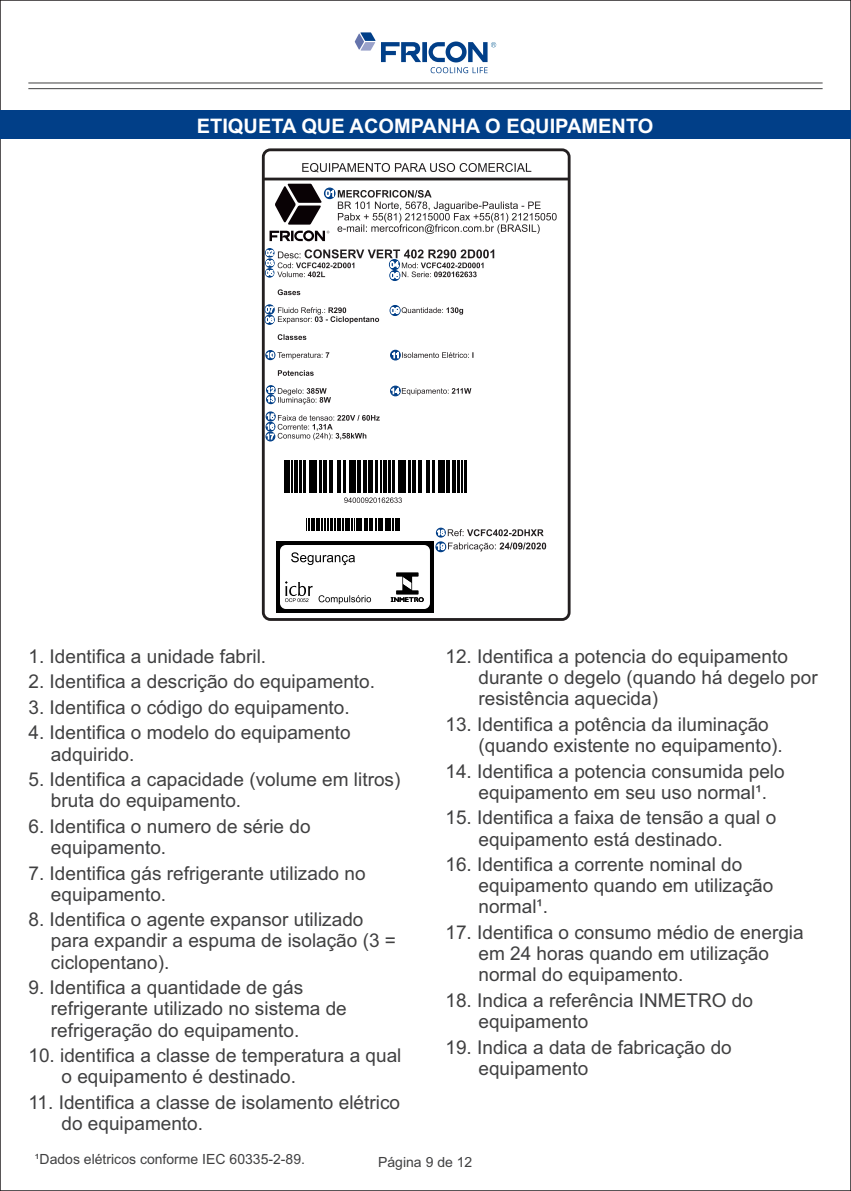
<style>
.page{position:relative;width:851px;height:1191px;background:#fff}
.page>*{position:absolute;margin:0;border:0;box-sizing:border-box;transform-origin:0 0}
.t1{font:700 20px "Arial";color:#fff}
.t2{font:19px/21.2px "Arial";color:#404041}
.t3{font:14px "Arial";color:#404041}
</style>
<div class="page">
<hr style="left:28px;top:82px;width:794px;height:1px;background:#404041">
<hr style="left:28px;top:88px;width:794px;height:1px;background:#404041">
<svg style="left:381px;top:41px;width:115px;height:32px"></svg>
<svg style="left:355px;top:32px;width:20px;height:19px"></svg>
<div style="left:0;top:111px;width:850px;height:28px;background:#013f88"></div>
<svg style="left:435px;top:541px;width:11px;height:11px"></svg>
<svg style="left:269px;top:184px;width:287px;height:57px"></svg>
<hr style="left:368px;top:460px;width:3px;height:33px;background:#000">
<hr style="left:363px;top:460px;width:3px;height:33px;background:#000">
<hr style="left:357px;top:460px;width:3px;height:33px;background:#000">
<hr style="left:349px;top:460px;width:3px;height:33px;background:#000">
<hr style="left:343px;top:460px;width:2px;height:33px;background:#000">
<svg style="left:337px;top:460px;width:3px;height:33px"></svg>
<hr style="left:319px;top:460px;width:3px;height:33px;background:#000">
<hr style="left:313px;top:460px;width:4px;height:33px;background:#000">
<hr style="left:309px;top:460px;width:3px;height:33px;background:#000">
<hr style="left:303px;top:460px;width:3px;height:33px;background:#000">
<hr style="left:323px;top:460px;width:4px;height:33px;background:#000">
<hr style="left:299px;top:460px;width:3px;height:33px;background:#000">
<hr style="left:294px;top:460px;width:3px;height:33px;background:#000">
<div style="left:284px;top:460px;width:5px;height:33px;background:#000"></div>
<hr style="left:329px;top:460px;width:4px;height:33px;background:#000">
<hr style="left:353px;top:460px;width:3px;height:33px;background:#000">
<hr style="left:371px;top:460px;width:2px;height:33px;background:#000">
<hr style="left:291px;top:460px;width:1px;height:33px;background:#000">
<hr style="left:375px;top:460px;width:2px;height:33px;background:#000">
<hr style="left:457px;top:460px;width:3px;height:33px;background:#000">
<hr style="left:452px;top:460px;width:3px;height:33px;background:#000">
<hr style="left:446px;top:460px;width:3px;height:33px;background:#000">
<hr style="left:438px;top:460px;width:3px;height:33px;background:#000">
<hr style="left:432px;top:460px;width:2px;height:33px;background:#000">
<svg style="left:426px;top:460px;width:3px;height:33px"></svg>
<hr style="left:408px;top:460px;width:3px;height:33px;background:#000">
<hr style="left:402px;top:460px;width:4px;height:33px;background:#000">
<hr style="left:398px;top:460px;width:3px;height:33px;background:#000">
<hr style="left:392px;top:460px;width:3px;height:33px;background:#000">
<hr style="left:412px;top:460px;width:4px;height:33px;background:#000">
<hr style="left:388px;top:460px;width:3px;height:33px;background:#000">
<hr style="left:383px;top:460px;width:3px;height:33px;background:#000">
<hr style="left:419px;top:460px;width:3px;height:33px;background:#000">
<hr style="left:442px;top:460px;width:3px;height:33px;background:#000">
<hr style="left:460px;top:460px;width:2px;height:33px;background:#000">
<hr style="left:380px;top:460px;width:1px;height:33px;background:#000">
<hr style="left:464px;top:460px;width:2px;height:33px;background:#000">
<svg style="left:306px;top:518px;width:94px;height:13px"></svg>
<svg style="left:344px;top:497px;width:58px;height:6px"></svg>
<svg style="left:436px;top:542px;width:110px;height:9px"></svg>
<div style="left:276px;top:541px;width:158px;height:71px;background:#000"></div>
<div style="left:280px;top:545px;width:150px;height:64px;background:#fff;border-radius:6px"></div>
<svg style="left:291px;top:552px;width:64px;height:13px"></svg>
<svg style="left:318px;top:595px;width:53px;height:9px"></svg>
<svg style="left:285px;top:581px;width:27px;height:21px"></svg>
<svg style="left:391px;top:572px;width:33px;height:30px"></svg>
<svg style="left:302px;top:163px;width:229px;height:9px"></svg>
<hr style="left:263px;top:178px;width:306px;height:2px;background:#231f20">
<div style="left:262px;top:148px;width:308px;height:473px;border:3px solid #231f20;border-radius:7px"></div>
<div style="left:265px;top:431px;width:10px;height:10px;background:#08448b;border:1px solid #013f88;border-radius:50%"></div>
<svg style="left:436px;top:527px;width:10px;height:10px"></svg>
<svg style="left:437px;top:529px;width:106px;height:7px"></svg>
<svg style="left:265px;top:249px;width:229px;height:191px"></svg>
<p class="t1" style="left:197px;top:118px;width:458px">ETIQUETA QUE ACOMPANHA O EQUIPAMENTO</p>
<p class="t2" style="left:28px;top:647px;width:239px">1. Identifica a unidade fabril.</p>
<p class="t2" style="left:28px;top:673px;width:348px">2. Identifica a descrição do equipamento.</p>
<p class="t2" style="left:51px;top:724px;width:301px;text-indent:-23px">4. Identifica o modelo do equipamento adquirido.</p>
<p class="t2" style="left:28px;top:698px;width:323px">3. Identifica o código do equipamento.</p>
<p class="t2" style="left:51px;top:770px;width:351px;text-indent:-23px">5. Identifica a capacidade (volume em litros) bruta do equipamento.</p>
<p class="t2" style="left:51px;top:817px;width:261px;text-indent:-23px">6. Identifica o numero de série do equipamento.</p>
<p class="t2" style="left:51px;top:864px;width:316px;text-indent:-23px">7. Identifica gás refrigerante utilizado no equipamento.</p>
<p class="t2" style="left:51px;top:910px;width:346px;text-indent:-23px">8. Identifica o agente expansor utilizado para expandir a espuma de isolação (3 = ciclopentano).</p>
<p class="t2" style="left:51px;top:978px;width:297px;text-indent:-23px">9. Identifica a quantidade de gás refrigerante utilizado no sistema de refrigeração do equipamento.</p>
<p class="t2" style="left:61px;top:1046px;width:341px;text-indent:-33px">10. identifica a classe de temperatura a qual o equipamento é destinado.</p>
<p class="t2" style="left:61px;top:1093px;width:340px;text-indent:-33px">11. Identifica a classe de isolamento elétrico do equipamento.</p>
<p class="t2" style="left:478px;top:647px;width:341px;text-indent:-33px">12. Identifica a potencia do equipamento durante o degelo (quando há degelo por resistência aquecida)</p>
<p class="t2" style="left:478px;top:715px;width:306px;text-indent:-33px">13. Identifica a potência da iluminação (quando existente no equipamento).</p>
<p class="t2" style="left:478px;top:762px;width:308px;text-indent:-33px">14. Identifica a potencia consumida pelo equipamento em seu uso normal¹.</p>
<p class="t2" style="left:478px;top:808px;width:299px;text-indent:-33px">15. Identifica a faixa de tensão a qual o equipamento está destinado.</p>
<p class="t2" style="left:478px;top:855px;width:296px;text-indent:-33px">16. Identifica a corrente nominal do equipamento quando em utilização normal¹.</p>
<p class="t2" style="left:478px;top:923px;width:327px;text-indent:-33px">17. Identifica o consumo médio de energia em 24 horas quando em utilização normal do equipamento.</p>
<p class="t2" style="left:478px;top:991px;width:276px;text-indent:-33px">18. Indica a referência INMETRO do equipamento</p>
<p class="t2" style="left:478px;top:1038px;width:255px;text-indent:-33px">19. Indica a data de fabricação do equipamento</p>
<p class="t3" style="left:35px;top:1153px;width:271px">¹Dados elétricos conforme IEC 60335-2-89.</p>
<p class="t3" style="left:378px;top:1156px;width:96px">Página 9 de 12</p>
</div>
